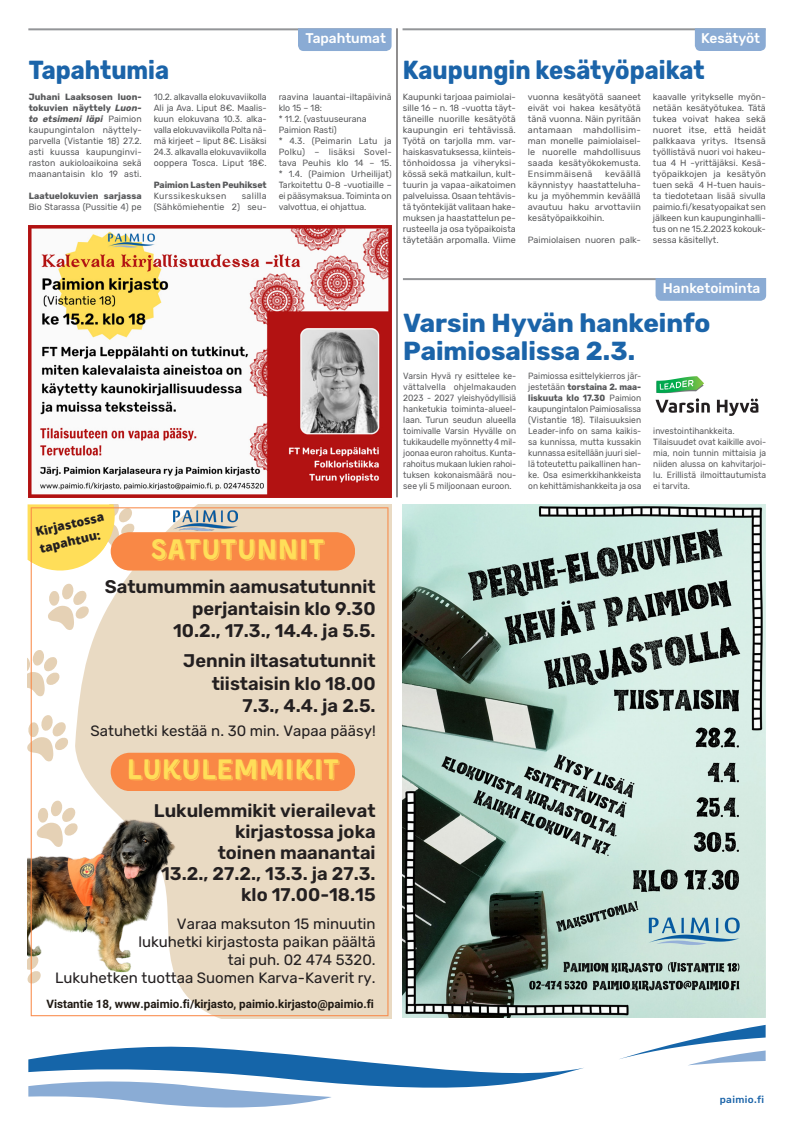
<style>
.page{position:relative;width:794px;height:1134px;background:#fff}
.page>*{position:absolute;margin:0;border:0;box-sizing:border-box;transform-origin:0 0}
.t1{font:29px "Kent 4 F Shadowed";color:#ffde59}
.Jutun_Pääotsikko{font:700 26px/28px "Rubik";color:#1b64a9}
.Jutun_Pääotsikko-2{font:700 26px "Rubik";color:#1b64a9;scale:.91 1}
.t2{font:600 18.3px/21.1px "Rubik";color:#231f20;text-align:right}
.t3{font:15px/17.9px "Rubik";color:#231f20;text-align:right}
.Osasto{font:500 14px "Rubik";color:#fff}
.t4{font:800 12.1px/17px "Open Sans";color:#231f20}
.t5{font:700 11.6px "Araboto";color:#1f1913}
.t6{font:500 10px "Rubik";letter-spacing:.04em;color:#1b64a9}
.sisennys{font:9px/11px "Rubik";color:#57585a;text-align:justify}
.sisennys-2{font:9px/11px "Rubik";color:#57585a;text-align:justify;scale:.94 1}
.sisennys-3{font:9px/11px "Rubik";color:#57585a;text-align:justify;scale:.96 1}
.sisennys-4{font:700 9px/11px "Rubik";color:#57585a}
.s1{font-weight:700}
.s2{font-weight:700;font-style:italic}
.s3{font-weight:400}
</style>
<div class="page">
<svg style="left:28px;top:1046px;width:556px;height:62px"></svg>
<svg style="left:620px;top:1025px;width:145px;height:40px"></svg>
<hr style="left:402px;top:28px;width:363px;height:2px;background:#939598">
<div style="left:695px;top:28px;width:70px;height:23px;background:#8aabd4"></div>
<hr style="left:28px;top:28px;width:363px;height:2px;background:#939598">
<div style="left:298px;top:28px;width:93px;height:23px;background:#8aabd4"></div>
<img style="left:28px;top:225px;width:363px;height:272px">
<hr style="left:403px;top:278px;width:363px;height:2px;background:#939598">
<div style="left:655px;top:278px;width:111px;height:23px;background:#8aabd4"></div>
<svg style="left:717px;top:399px;width:41px;height:17px"></svg>
<svg style="left:655px;top:376px;width:55px;height:37px"></svg>
<img style="left:402px;top:504px;width:363px;height:514px">
<hr style="left:397px;top:28px;width:1px;height:469px;background:#231f20">
<svg style="left:30px;top:984px;width:1px;height:12px"></svg>
<svg style="left:28px;top:649px;width:3px;height:48px"></svg>
<svg style="left:28px;top:714px;width:3px;height:48px"></svg>
<svg style="left:28px;top:504px;width:91px;height:127px"></svg>
<svg style="left:31px;top:507px;width:357px;height:509px;fill:#e9dac3"></svg>
<p class="Jutun_Pääotsikko-2" style="left:29px;top:54px;width:156px">Tapahtumia</p>
<p class="sisennys" style="left:29px;top:91px;width:114px"><span class="s1">Juhani Laaksosen luon&shy;tokuvien näyttely</span> <span class="s2">Luon&shy;to etsimeni läpi</span> Paimion kaupungintalon näyttely&shy;parvella (Vistantie 18) 27.2. asti kuussa kaupunginvi&shy;raston aukioloaikoina sekä maanantaisin klo 19 asti.</p>
<p class="sisennys" style="left:29px;top:190px;width:114px"><span class="s1">Laatuelokuvien sarjassa<br></span>Bio Starassa (Pussitie 4) pe</p>
<p class="sisennys-3" style="left:154px;top:91px;width:119px">10.2. alkavalla elokuvaviikolla Ali ja Ava. Liput 8€. Maalis&shy;kuun elokuvana 10.3. alka&shy;valla elokuvaviikolla Polta nä&shy;mä kirjeet – liput 8€. Lisäksi 24.3. alkavalla elokuvaviikolla ooppera Tosca. Liput 18€.</p>
<p class="sisennys-4" style="left:154px;top:180px;width:114px">Paimion Lasten Peuhikset<br><span class="s3">Kurssikeskuksen</span></p>
<p class="sisennys" style="left:154px;top:190px;width:114px;text-align:right">salilla<br>(Sähkömiehentie 2) seu-</p>
<p class="Osasto" style="left:305px;top:30px;width:82px">Tapahtumat</p>
<p class="sisennys" style="left:279px;top:91px;width:114px">raavina lauantai-iltapäivinä klo 15 – 18:</p>
<p class="sisennys" style="left:279px;top:113px;width:89px">* 11.2. (vastuuseurana</p>
<p class="sisennys" style="left:279px;top:124px;width:60px">Paimion Rasti)</p>
<p class="sisennys" style="left:279px;top:135px;width:114px">* 4.3. (Peimarin Latu ja Polku) – lisäksi Sovel&shy;tava Peuhis klo 14 – 15. * 1.4. (Paimion Urheilijat)<br>Tarkoitettu 0-8 -vuotiaille – ei pääsymaksua. Toiminta on valvottua, ei ohjattua.</p>
<p class="Osasto" style="left:701px;top:30px;width:60px">Kesätyöt</p>
<p class="Jutun_Pääotsikko-2" style="left:403px;top:54px;width:333px">Kaupungin kesätyöpaikat</p>
<p class="sisennys" style="left:403px;top:91px;width:114px">Kaupunki tarjoaa paimiolai&shy;sille 16 – n. 18 -vuotta täyt&shy;täneille nuorille kesätyötä kaupungin eri tehtävissä.<br>Työtä on tarjolla mm. var&shy;haiskasvatuksessa, kiinteis&shy;tönhoidossa ja viheryksi&shy;kössä sekä matkailun, kult&shy;tuurin ja vapaa-aikatoimen palveluissa. Osaan tehtävis&shy;tä työntekijät valitaan hake&shy;muksen ja haastattelun pe&shy;rusteella ja osa työpaikoista täytetään arpomalla. Viime</p>
<p class="sisennys" style="left:528px;top:91px;width:114px">vuonna kesätyötä saaneet eivät voi hakea kesätyötä tänä vuonna. Näin pyritään antamaan mahdollisim&shy;man monelle paimiolaisel&shy;le nuorelle mahdollisuus saada kesätyökokemusta.<br>Ensimmäisenä</p>
<p class="sisennys" style="left:528px;top:168px;width:114px;text-indent:77px">keväällä käynnistyy haastatteluha&shy;ku ja myöhemmin keväällä avautuu haku arvottaviin kesätyöpaikkoihin.</p>
<p class="sisennys" style="left:528px;top:234px;width:114px">Paimiolaisen nuoren palk-</p>
<p class="sisennys" style="left:653px;top:91px;width:114px">kaavalle yritykselle myön&shy;netään kesätyötukea. Tätä tukea voivat hakea sekä nuoret itse, että heidät palkkaava yritys. Itsensä työllistävä nuori voi hakeu&shy;tua 4 H -yrittäjäksi. Kesä&shy;työpaikkojen ja kesätyön tuen sekä 4 H-tuen hauis&shy;ta tiedotetaan lisää sivulla paimio.fi/kesatyopaikat sen jälkeen kun kaupunginhalli&shy;tus on ne 15.2.2023 kokouk&shy;sessa käsitellyt.</p>
<p class="t4" style="left:34px;top:523px;width:71px;rotate:-13deg">Kirjastossa tapahtuu:</p>
<p class="t1" style="left:150px;top:532px;width:176px">SATUTUNNIT</p>
<p class="t2" style="left:105px;top:576px;width:272px;line-height:22px">Satumummin aamusatutunnit perjantaisin klo 9.30<br>10.2., 17.3., 14.4. ja 5.5.</p>
<p class="t2" style="left:183px;top:650px;width:194px;line-height:22.5px">Jennin iltasatutunnit tiistaisin klo 18.00<br>7.3., 4.4. ja 2.5.</p>
<p class="t3" style="left:91px;top:722px;width:287px">Satuhetki kestää n. 30 min. Vapaa pääsy!</p>
<p class="t1" style="left:126px;top:753px;width:214px">LUKULEMMIKIT</p>
<p class="t2" style="left:154px;top:801px;width:223px">Lukulemmikit vierailevat kirjastossa joka<br>toinen maanantai<br>13.2., 27.2., 13.3. ja 27.3. klo 17.00-18.15</p>
<p class="t3" style="left:55px;top:915px;width:322px">Varaa maksuton 15 minuutin<br>lukuhetki kirjastosta paikan päältä<br>tai puh. 02 474 5320.<br>Lukuhetken tuottaa Suomen Karva-Kaverit ry.</p>
<p class="t5" style="left:46px;top:995px;width:329px">Vistantie 18, www.paimio.fi/kirjasto, paimio.kirjasto@paimio.fi</p>
<p class="Osasto" style="left:663px;top:280px;width:99px">Hanketoiminta</p>
<p class="Jutun_Pääotsikko" style="left:403px;top:310px;width:309px">Varsin Hyvän hankeinfo<br>Paimiosalissa 2.3.</p>
<p class="sisennys-2" style="left:403px;top:371px;width:122px">Varsin Hyvä ry esittelee ke&shy;vättalvella ohjelmakauden 2023 - 2027 yleishyödyllisiä hanketukia toiminta-alueel&shy;laan. Turun seudun alueella toimivalle Varsin Hyvälle on tukikaudelle myönnetty 4 mil&shy;joonaa euron rahoitus. Kunta&shy;rahoitus mukaan lukien rahoi&shy;tuksen kokonaismäärä nou&shy;see yli 5 miljoonaan euroon.</p>
<p class="sisennys-2" style="left:528px;top:371px;width:122px">Paimiossa esittelykierros jär&shy;jestetään <span class="s1">torstaina 2. maa&shy;liskuuta klo 17.30</span> Paimion kaupungintalon Paimiosalissa (Vistantie 18). Tilaisuuksien Leader-info on sama kaikis&shy;sa kunnissa, mutta kussakin kunnassa esitellään juuri siel&shy;lä toteutettu paikallinen han&shy;ke. Osa esimerkkihankkeista on kehittämishankkeita ja osa</p>
<p class="sisennys-2" style="left:653px;top:426px;width:88px">investointihankkeita.</p>
<p class="sisennys-2" style="left:653px;top:437px;width:122px">Tilaisuudet ovat kaikille avoi&shy;mia, noin tunnin mittaisia ja niiden alussa on kahvitarjoi&shy;lu. Erillistä ilmoittautumista ei tarvita.</p>
<p class="t6" style="left:719px;top:1094px;width:46px">paimio.fi</p>
</div>
